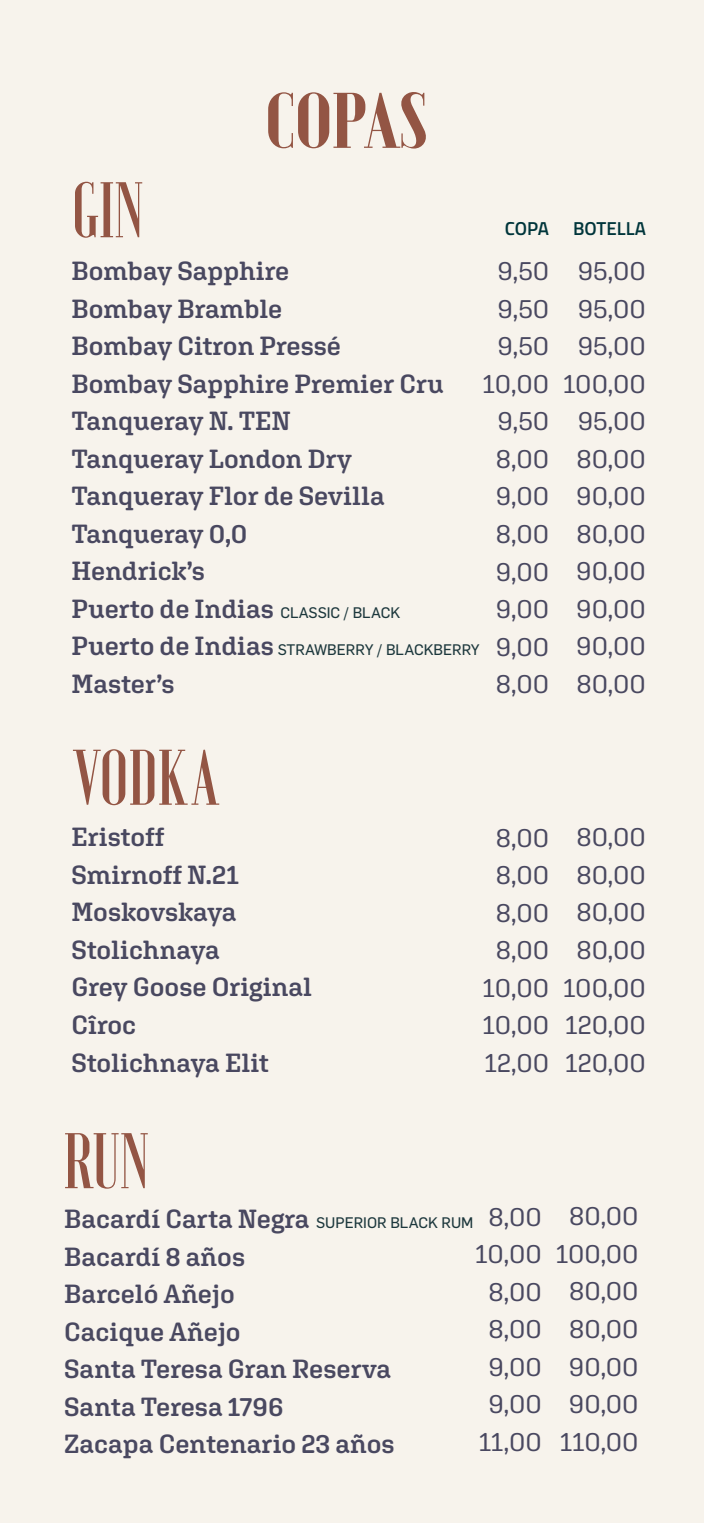
<style>
.page{position:relative;width:704px;height:1523px;background:#fff}
.page>*{position:absolute;margin:0;border:0;box-sizing:border-box;transform-origin:0 0}
.t1{font:600 condensed 78.75px "Emberly";letter-spacing:.005em;color:#935544}
.t2{font:900 78.75px "Emberly";letter-spacing:-.04em;color:#935544}
.t3{font:600 26.25px/37.5px "Aglet Slab";color:#494860}
.t4{font:26.25px/37.5px "Aglet Slab";color:#494860;text-align:center}
.t5{font:600 18.75px "Titillium";color:#00353b}
.t6{font:15px "Flama Basic";color:#1d383d}
.s1{font-family:"Flama Basic";font-weight:400;font-size:15px;color:#1d383d}
.s2{font-family:"Aglet Slab";font-weight:600;font-size:26.25px;color:#494860}
</style>
<div class="page">
<div style="left:0;top:0;width:703px;height:1522px;background:#f7f3ec"></div>
<h1 class="t1" style="left:71px;top:171px;width:73px">GIN</h1>
<h1 class="t2" style="left:264px;top:80px;width:167px">COPAS</h1>
<p class="t5" style="left:504px;top:215px;width:46px">COPA</p>
<p class="t5" style="left:572px;top:215px;width:74px">BOTELLA</p>
<p class="t3" style="left:71px;top:252px;width:374px">Bombay Sapphire<br>Bombay Bramble<br>Bombay Citron Pressé<br>Bombay Sapphire Premier Cru<br>Tanqueray N. TEN<br>Tanqueray London Dry<br>Tanqueray Flor de Sevilla<br>Tanqueray 0,0<br>Hendrick’s<br>Puerto de Indias <span class="s1">CLASSIC / BLACK</span></p>
<p class="t6" style="left:71px;top:639px;width:409px"><span class="s2">Puerto de Indias</span> STRAWBERRY / BLACKBERRY</p>
<p class="t3" style="left:71px;top:664px;width:105px">Master’s</p>
<p class="t4" style="left:482px;top:252px;width:68px">9,50<br>9,50<br>9,50<br>10,00<br>9,50<br>8,00<br>9,00<br>8,00<br>9,00<br>9,00<br>9,00<br>8,00</p>
<p class="t4" style="left:563px;top:252px;width:84px">95,00<br>95,00<br>95,00<br>100,00<br>95,00<br>80,00<br>90,00<br>80,00<br>90,00<br>90,00<br>90,00<br>80,00</p>
<h1 class="t1" style="left:71px;top:738px;width:151px">VODKA</h1>
<p class="t3" style="left:71px;top:818px;width:242px">Eristoff<br>Smirnoff N.21<br>Moskovskaya<br>Stolichnaya<br>Grey Goose Original<br>Cîroc<br>Stolichnaya Elit</p>
<p class="t4" style="left:563px;top:818px;width:84px">80,00<br>80,00<br>80,00<br>80,00<br>100,00<br>120,00<br>120,00</p>
<p class="t4" style="left:482px;top:818px;width:68px">8,00<br>8,00<br>8,00<br>8,00<br>10,00<br>10,00<br>12,00</p>
<h1 class="t1" style="left:64px;top:1121px;width:86px">RUN</h1>
<p class="t3" style="left:64px;top:1199px;width:410px">Bacardí Carta Negra <span class="s1">SUPERIOR BLACK RUM<br></span>Bacardí 8 años<br>Barceló Añejo<br>Cacique Añejo<br>Santa Teresa Gran Reserva<br>Santa Teresa 1796<br>Zacapa Centenario 23 años</p>
<p class="t4" style="left:555px;top:1197px;width:84px">80,00<br>100,00<br>80,00<br>80,00<br>90,00<br>90,00<br>110,00</p>
<p class="t4" style="left:475px;top:1197px;width:68px">8,00<br>10,00<br>8,00<br>8,00<br>9,00<br>9,00<br>11,00</p>
</div>
